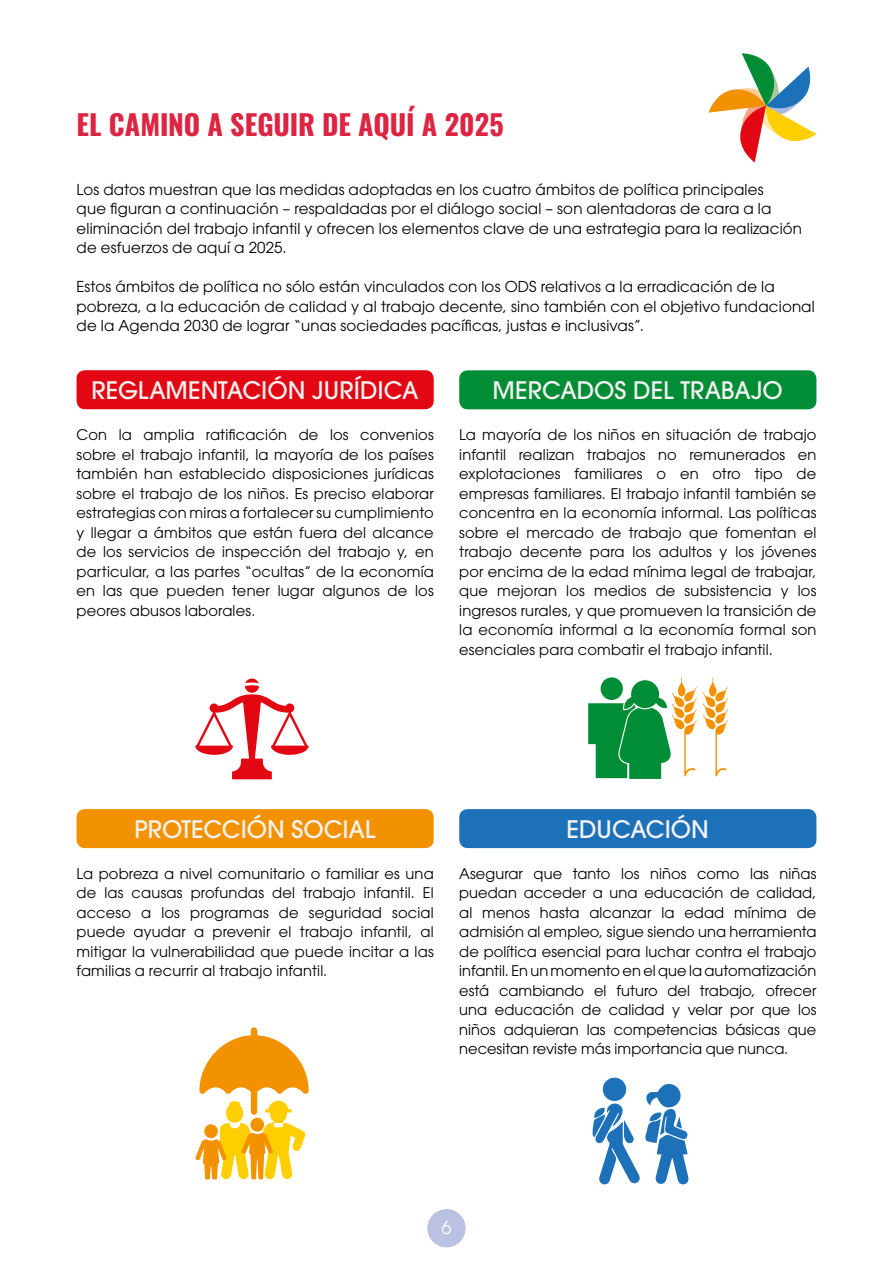
<style>
.page{position:relative;width:893px;height:1263px;background:#fff}
.page>*{position:absolute;margin:0;border:0;box-sizing:border-box;transform-origin:0 0}
.t1{font:700 28.2px "Oswald";letter-spacing:-.005em;color:#dc2542}
.t2{font:500 24px "Avant Garde";color:#f5f2f1}
.t3{font:18px "Avant Garde";color:#fff}
.t4{font:15px/19.5px "Avant Garde";letter-spacing:.015em;color:#000}
.t5{font:14.7px/19.5px "Avant Garde";letter-spacing:.015em;color:#000;text-align:justify}
</style>
<div class="page">
<div style="left:427px;top:1209px;width:39px;height:38px;background:#bac1e1;border-radius:50%"></div>
<div style="left:77px;top:370px;width:357px;height:39px;background:#e30613;border-radius:9px"></div>
<div style="left:459px;top:370px;width:357px;height:39px;background:#008d36;border-radius:9px"></div>
<div style="left:77px;top:809px;width:357px;height:39px;background:#f39200;border-radius:9px"></div>
<div style="left:459px;top:809px;width:357px;height:39px;background:#1d71b8;border-radius:9px"></div>
<svg style="left:195px;top:678px;width:114px;height:101px"></svg>
<svg style="left:703px;top:677px;width:25px;height:99px"></svg>
<svg style="left:588px;top:677px;width:109px;height:102px"></svg>
<svg style="left:195px;top:1027px;width:114px;height:152px"></svg>
<div style="left:204px;top:1124px;width:14px;height:14px;background:#f39200;border-radius:50%"></div>
<div style="left:603px;top:1078px;width:23px;height:23px;background:#1d71b8;border-radius:50%"></div>
<svg style="left:593px;top:1083px;width:95px;height:101px"></svg>
<svg style="left:708px;top:53px;width:108px;height:110px"></svg>
<h1 class="t1" style="left:77px;top:110px;width:429px">EL CAMINO A SEGUIR DE AQUÍ A 2025</h1>
<p class="t4" style="left:77px;top:179px;width:727px">Los datos muestran que las medidas adoptadas en los cuatro ámbitos de política principales<br>que figuran a continuación – respaldadas por el diálogo social – son alentadoras de cara a la eliminación del trabajo infantil y ofrecen los elementos clave de una estrategia para la realización de esfuerzos de aquí a 2025.</p>
<p class="t4" style="left:77px;top:277px;width:740px">Estos ámbitos de política no sólo están vinculados con los ODS relativos a la erradicación de la pobreza, a la educación de calidad y al trabajo decente, sino también con el objetivo fundacional de la Agenda 2030 de lograr “unas sociedades pacíficas, justas e inclusivas”.</p>
<h2 class="t2" style="left:92px;top:376px;width:329px">REGLAMENTACIÓN JURÍDICA</h2>
<p class="t5" style="left:77px;top:425px;width:359px">Con la amplia ratificación de los convenios sobre el trabajo infantil, la mayoría de los países también han establecido disposiciones jurídicas sobre el trabajo de los niños. Es preciso elaborar estrategias con miras a fortalecer su cumplimiento y llegar a ámbitos que están fuera del alcance de los servicios de inspección del trabajo y, en particular, a las partes “ocultas” de la economía en las que pueden tener lugar algunos de los peores abusos laborales.</p>
<h2 class="t2" style="left:493px;top:376px;width:292px">MERCADOS DEL TRABAJO</h2>
<p class="t5" style="left:459px;top:425px;width:359px">La mayoría de los niños en situación de trabajo infantil realizan trabajos no remunerados en explotaciones familiares o en otro tipo de empresas familiares. El trabajo infantil también se concentra en la economía informal. Las políticas sobre el mercado de trabajo que fomentan el trabajo decente para los adultos y los jóvenes por encima de la edad mínima legal de trabajar, que mejoran los medios de subsistencia y los ingresos rurales, y que promueven la transición de la economía informal a la economía formal son esenciales para combatir el trabajo infantil.</p>
<h2 class="t2" style="left:135px;top:814px;width:242px">PROTECCIÓN SOCIAL</h2>
<p class="t5" style="left:77px;top:864px;width:359px">La pobreza a nivel comunitario o familiar es una de las causas profundas del trabajo infantil. El acceso a los programas de seguridad social puede ayudar a prevenir el trabajo infantil, al mitigar la vulnerabilidad que puede incitar a las familias a recurrir al trabajo infantil.</p>
<h2 class="t2" style="left:567px;top:814px;width:144px">EDUCACIÓN</h2>
<p class="t5" style="left:459px;top:864px;width:359px">Asegurar que tanto los niños como las niñas puedan acceder a una educación de calidad, al menos hasta alcanzar la edad mínima de admisión al empleo, sigue siendo una herramienta de política esencial para luchar contra el trabajo infantil. En un momento en el que la automatización está cambiando el futuro del trabajo, ofrecer una educación de calidad y velar por que los niños adquieran las competencias básicas que necesitan reviste más importancia que nunca.</p>
<p class="t3" style="left:441px;top:1217px;width:11px">6</p>
</div>
